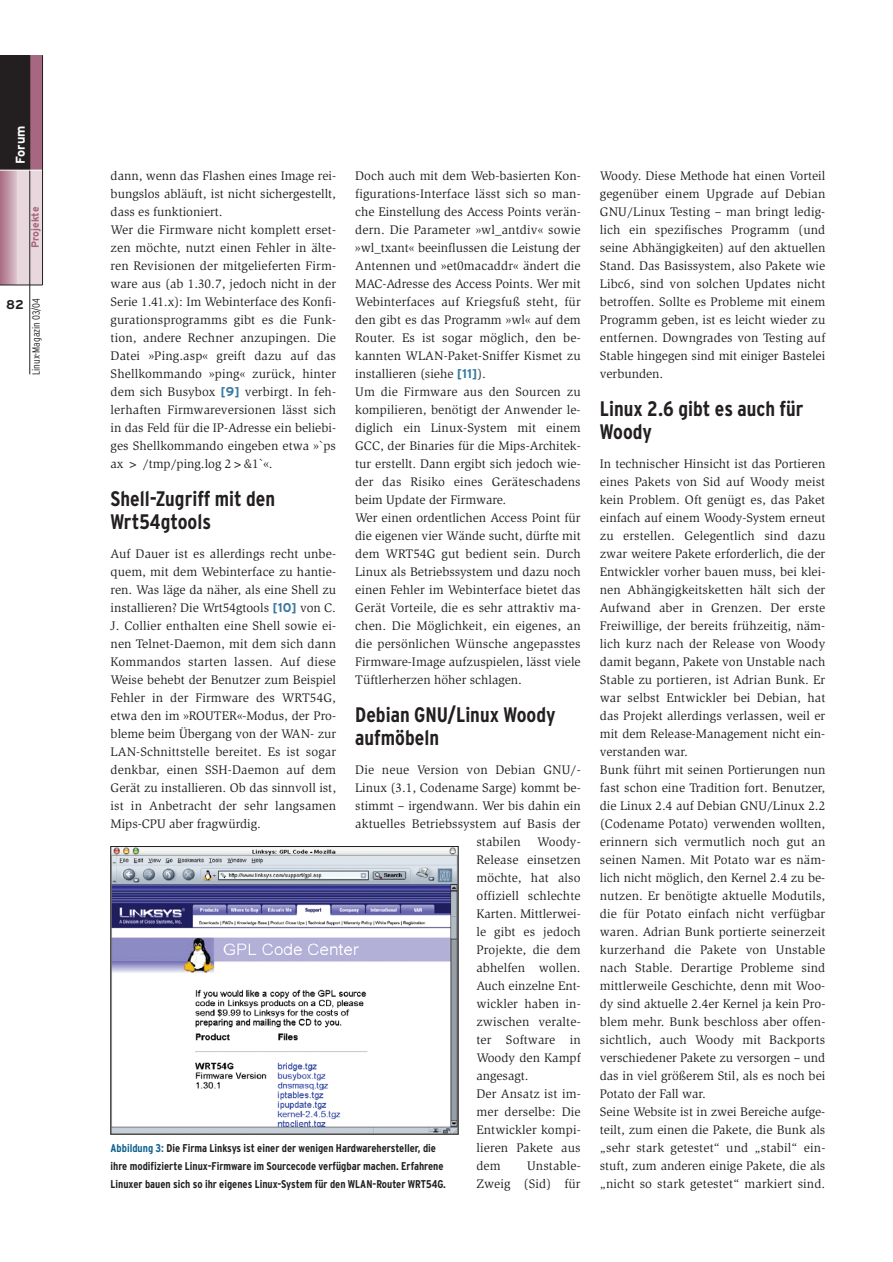
<style>
.page{position:relative;width:893px;height:1262px;background:#fff}
.page>*{position:absolute;margin:0;border:0;box-sizing:border-box;transform-origin:0 0}
.t1{font:700 condensed 21px/22.5px "Interstate";color:#231f20}
.t2{font:12.75px/18px "Slimbach";letter-spacing:.01em;color:#231f20}
.t3{font:700 12.75px "Interstate";color:#fff}
.t4{font:700 12.75px "Interstate";color:#231f20}
.t5{font:700 condensed 11.25px/18px "Interstate";color:#231f20}
.t6{font:300 condensed 10.5px "Interstate";color:#231f20}
.t7{font:700 10.5px "Interstate";color:#a66780}
.s1{font-family:"Interstate";font-weight:700;color:#3978a3}
.s2{color:#0f618e}
</style>
<div class="page">
<div style="left:0;top:55px;width:43px;height:230px;background:#a66780"></div>
<div style="left:0;top:55px;width:30px;height:115px;background:#231f20"></div>
<svg style="left:0;top:171px;width:17px;height:114px"></svg>
<div style="left:17px;top:170px;width:26px;height:115px;background:#e8d8dd"></div>
<hr style="left:30px;top:55px;width:1px;height:319px;background:#231f20">
<hr style="left:0;top:285px;width:43px;height:1px;background:#231f20">
<hr style="left:0;top:170px;width:43px;height:1px;background:#fff">
<hr style="left:42px;top:55px;width:1px;height:230px;background:#231f20">
<img style="left:113px;top:848px;width:343px;height:284px">
<div style="left:111px;top:846px;width:347px;height:288px;border:1px solid #231f20"></div>
<p class="t3" style="left:15px;top:164px;width:40px;rotate:-90deg">Forum</p>
<p class="t7" style="left:31px;top:248px;width:43px;rotate:-90deg">Projekte</p>
<p class="t4" style="left:6px;top:300px;width:19px">82</p>
<p class="t6" style="left:32px;top:375px;width:78px;rotate:-90deg">Linux-Magazin 03/04</p>
<p class="t2" style="left:111px;top:168px;width:227px">dann, wenn das Flashen eines Image rei&shy;bungslos abläuft, ist nicht sichergestellt, dass es funktioniert.<br>Wer die Firmware nicht komplett erset&shy;zen möchte, nutzt einen Fehler in älte&shy;ren Revisionen der mitgelieferten Firm&shy;ware aus (ab 1.30.7, jedoch nicht in der Serie 1.41.x): Im Webinterface des Konfi&shy;gurationsprogramms gibt es die Funk&shy;tion, andere Rechner anzupingen. Die Datei »Ping.asp« greift dazu auf das Shellkommando »ping« zurück, hinter dem sich Busybox <span class="s1">[9]</span> verbirgt. In feh&shy;lerhaften Firmwareversionen lässt sich in das Feld für die IP-Adresse ein beliebi&shy;ges Shellkommando eingeben etwa »`ps ax &gt; /tmp/ping.log 2&gt;&amp;1`«.</p>
<h1 class="t1" style="left:111px;top:489px;width:166px">Shell-Zugriff mit den<br>Wrt54gtools</h1>
<p class="t2" style="left:111px;top:546px;width:227px;text-align:justify">Auf Dauer ist es allerdings recht unbe&shy;quem, mit dem Webinterface zu hantie&shy;ren. Was läge da näher, als eine Shell zu installieren? Die Wrt54gtools <span class="s1">[10]</span> von C.<br>J. Collier enthalten eine Shell sowie ei&shy;nen Telnet-Daemon, mit dem sich dann Kommandos starten lassen. Auf diese Weise behebt der Benutzer zum Beispiel Fehler in der Firmware des WRT54G, etwa den im »ROUTER«-Modus, der Pro&shy;bleme beim Übergang von der WAN- zur LAN-Schnittstelle bereitet. Es ist sogar denkbar, einen SSH-Daemon auf dem Gerät zu installieren. Ob das sinnvoll ist, ist in Anbetracht der sehr langsamen Mips-CPU aber fragwürdig.</p>
<p class="t2" style="left:355px;top:168px;width:227px">Doch auch mit dem Web-basierten Kon&shy;figurations-Interface lässt sich so man&shy;che Einstellung des Access Points verän&shy;dern. Die Parameter »wl_antdiv« sowie »wl_txant« beeinflussen die Leistung der Antennen und »et0macaddr« ändert die MAC-Adresse des Access Points. Wer mit Webinterfaces auf Kriegsfuß steht, für den gibt es das Programm »wl« auf dem Router. Es ist sogar möglich, den be&shy;kannten WLAN-Paket-Sniffer Kismet zu installieren (siehe <span class="s1">[11]</span>).<br>Um die Firmware aus den Sourcen zu kompilieren, benötigt der Anwender le&shy;diglich ein Linux-System mit einem GCC, der Binaries für die Mips-Architek&shy;tur erstellt. Dann ergibt sich jedoch wie&shy;der das Risiko eines Geräteschadens beim Update der Firmware.<br>Wer einen ordentlichen Access Point für die eigenen vier Wände sucht, dürfte mit dem WRT54G gut bedient sein. Durch Linux als Betriebssystem und dazu noch einen Fehler im Webinterface bietet das Gerät Vorteile, die es sehr attraktiv ma&shy;chen. Die Möglichkeit, ein eigenes, an die persönlichen Wünsche angepasstes Firmware-Image aufzuspielen, lässt viele Tüftlerherzen höher schlagen.</p>
<h1 class="t1" style="left:355px;top:705px;width:202px">Debian GNU/Linux Woody aufmöbeln</h1>
<p class="t2" style="left:355px;top:762px;width:227px">Die neue Version von Debian GNU/-</p>
<p class="t2" style="left:355px;top:780px;width:227px">Linux (3.1, Codename Sarge) kommt be-</p>
<p class="t2" style="left:355px;top:798px;width:227px">stimmt – irgendwann. Wer bis dahin ein</p>
<p class="t2" style="left:355px;top:816px;width:227px">aktuelles Betriebssystem auf Basis der</p>
<p class="t2" style="left:476px;top:834px;width:46px">stabilen</p>
<p class="t2" style="left:476px;top:834px;width:106px;text-indent:61px">Woody-<br>Release einsetzen möchte, hat also offiziell schlechte<br>Karten. Mittlerwei&shy;le gibt es jedoch<br>Projekte, die dem abhelfen wollen.<br>Auch einzelne Ent&shy;wickler haben in&shy;zwischen veralte&shy;ter Software in<br>Woody den Kampf angesagt.<br>Der Ansatz ist im&shy;mer derselbe: Die<br>Entwickler kompi&shy;lieren Pakete aus dem</p>
<p class="t5" style="left:111px;top:1140px;width:337px"><span class="s2">Abbildung 3:</span> Die Firma Linksys ist einer der wenigen Hardwarehersteller, die ihre modifizierte Linux-Firmware im Sourcecode verfügbar machen. Erfahrene<br>Linuxer bauen sich so ihr eigenes Linux-System für den WLAN-Router WRT54G.</p>
<p class="t2" style="left:476px;top:1158px;width:106px;text-align:right">Unstable-<br>Zweig (Sid) für</p>
<p class="t2" style="left:600px;top:168px;width:227px;text-align:justify">Woody. Diese Methode hat einen Vorteil gegenüber einem Upgrade auf Debian GNU/Linux Testing – man bringt ledig&shy;lich ein spezifisches Programm (und seine Abhängigkeiten) auf den aktuellen Stand. Das Basissystem, also Pakete wie Libc6, sind von solchen Updates nicht betroffen. Sollte es Probleme mit einem Programm geben, ist es leicht wieder zu entfernen. Downgrades von Testing auf Stable hingegen sind mit einiger Bastelei verbunden.</p>
<h1 class="t1" style="left:600px;top:399px;width:205px">Linux 2.6 gibt es auch für<br>Woody</h1>
<p class="t2" style="left:600px;top:456px;width:227px">In technischer Hinsicht ist das Portieren eines Pakets von Sid auf Woody meist kein Problem. Oft genügt es, das Paket einfach auf einem Woody-System erneut zu erstellen. Gelegentlich sind dazu zwar weitere Pakete erforderlich, die der Entwickler vorher bauen muss, bei klei&shy;nen Abhängigkeitsketten hält sich der Aufwand aber in Grenzen. Der erste Freiwillige, der bereits frühzeitig, näm&shy;lich kurz nach der Release von Woody damit begann, Pakete von Unstable nach Stable zu portieren, ist Adrian Bunk. Er war selbst Entwickler bei Debian, hat das Projekt allerdings verlassen, weil er mit dem Release-Management nicht ein&shy;verstanden war.<br>Bunk führt mit seinen Portierungen nun fast schon eine Tradition fort. Benutzer, die Linux 2.4 auf Debian GNU/Linux 2.2 (Codename Potato) verwenden wollten, erinnern sich vermutlich noch gut an seinen Namen. Mit Potato war es näm&shy;lich nicht möglich, den Kernel 2.4 zu be&shy;nutzen. Er benötigte aktuelle Modutils, die für Potato einfach nicht verfügbar waren. Adrian Bunk portierte seinerzeit kurzerhand die Pakete von Unstable nach Stable. Derartige Probleme sind mittlerweile Geschichte, denn mit Woo&shy;dy sind aktuelle 2.4er Kernel ja kein Pro&shy;blem mehr. Bunk beschloss aber offen&shy;sichtlich, auch Woody mit Backports verschiedener Pakete zu versorgen – und das in viel größerem Stil, als es noch bei Potato der Fall war.<br>Seine Website ist in zwei Bereiche aufge&shy;teilt, zum einen die Pakete, die Bunk als „sehr stark getestet“ und „stabil“ ein&shy;stuft, zum anderen einige Pakete, die als „nicht so stark getestet“ markiert sind.</p>
</div>
